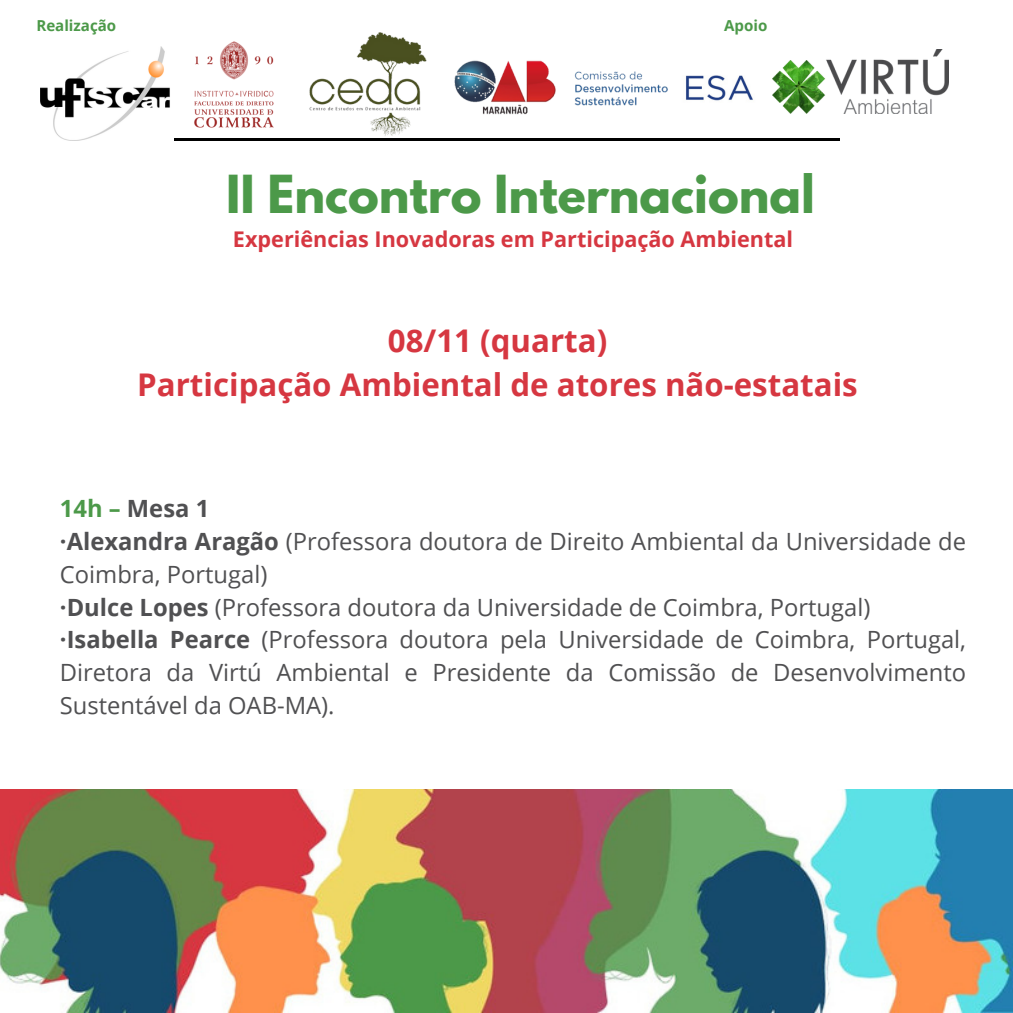
<style>
.page{position:relative;width:1013px;height:1013px;background:#fff}
.page>*{position:absolute;margin:0;border:0;box-sizing:border-box;transform-origin:0 0}
.t1{font:700 46.5px "League Spartan";color:#4c9949}
.t2{font:700 31.25px "Open Sans";color:#d63741}
.t3{font:23.75px/32.8px "Open Sans";color:#505052}
.t4{font:700 23.75px "Open Sans";color:#505052}
.t5{font:700 21.62px "Open Sans";color:#d63741}
.t6{font:700 15.12px "Open Sans";color:#4c9949}
.s1{color:#4c9949}
.s2{font-weight:700}
</style>
<div class="page">
<img style="left:309px;top:32px;width:118px;height:104px">
<img style="left:194px;top:41px;width:80px;height:87px">
<img style="left:773px;top:49px;width:175px;height:64px">
<hr style="left:174px;top:138px;width:665px;height:3px;background:#000">
<img style="left:41px;top:46px;width:129px;height:95px">
<img style="left:454px;top:60px;width:214px;height:55px">
<img style="left:685px;top:75px;width:68px;height:26px">
<img style="left:0;top:789px;width:1012px;height:223px">
<p class="t6" style="left:36px;top:15px;width:81px">Realização</p>
<p class="t6" style="left:724px;top:15px;width:45px">Apoio</p>
<p class="t1" style="left:226px;top:171px;width:590px">II Encontro Internacional</p>
<p class="t5" style="left:233px;top:224px;width:561px">Experiências Inovadoras em Participação Ambiental</p>
<p class="t2" style="left:388px;top:319px;width:221px">08/11 (quarta)</p>
<p class="t2" style="left:137px;top:362px;width:722px">Participação Ambiental de atores não-estatais</p>
<p class="t4" style="left:60px;top:492px;width:151px"><span class="s1">14h –</span> Mesa 1</p>
<p class="t3" style="left:60px;top:524px;width:907px"><span class="s2">·Alexandra Aragão</span> (Professora doutora de Direito Ambiental da Universidade de<br>Coimbra, Portugal)</p>
<p class="t3" style="left:60px;top:590px;width:812px"><span class="s2">·Dulce Lopes</span> (Professora doutora da Universidade de Coimbra, Portugal)</p>
<p class="t3" style="left:60px;top:623px;width:907px;text-align:justify"><span class="s2">·Isabella Pearce</span> (Professora doutora pela Universidade de Coimbra, Portugal, Diretora da Virtú Ambiental e Presidente da Comissão de Desenvolvimento Sustentável da OAB-MA).</p>
</div>
